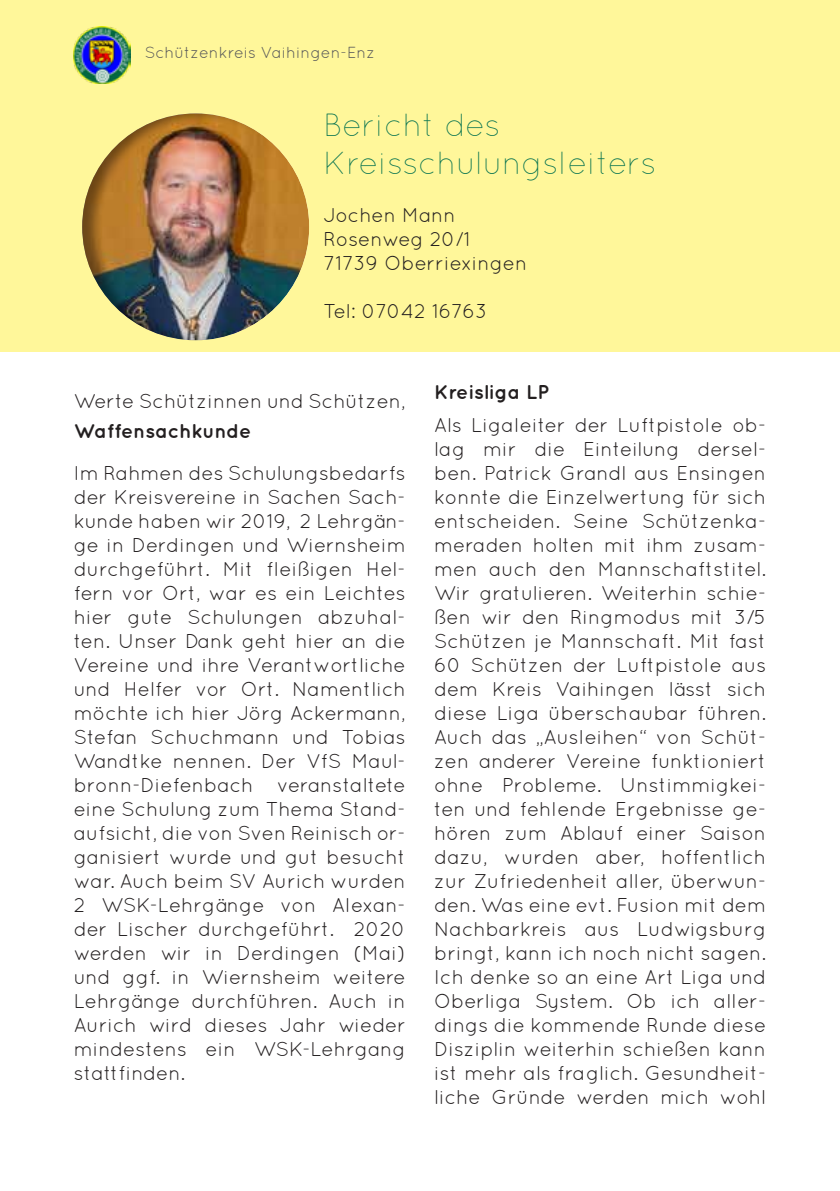
<style>
.page{position:relative;width:840px;height:1191px;background:#fff}
.page>*{position:absolute;margin:0;border:0;box-sizing:border-box;transform-origin:0 0}
.Titel{font:300 32px/38.4px "Quicksand";color:#077350}
.Einfach_ohne_Abständ{font:20px/24px "Quicksand";color:#231f20;text-align:justify}
.Einfach_ohne_Abständ-2{font:700 20px "Quicksand";color:#231f20}
.t1{font:16px "Quicksand";color:#57585a}
</style>
<div class="page">
<div style="left:0;top:0;width:839px;height:351px;background:#fff79a"></div>
<img style="left:74px;top:27px;width:57px;height:57px">
<div style="left:81px;top:111px;width:230px;height:230px;background:#231f20;opacity:.5"></div>
<p class="t1" style="left:145px;top:43px;width:232px">Schützenkreis Vaihingen-Enz</p>
<p class="Titel" style="left:323px;top:105px;width:334px">Bericht des<br>Kreisschulungsleiters</p>
<p class="Einfach_ohne_Abständ" style="left:323px;top:203px;width:134px">Jochen Mann</p>
<p class="Einfach_ohne_Abständ" style="left:323px;top:227px;width:148px">Rosenweg 20/1</p>
<p class="Einfach_ohne_Abständ" style="left:323px;top:251px;width:205px">71739 Oberriexingen</p>
<p class="Einfach_ohne_Abständ" style="left:323px;top:299px;width:165px">Tel: 07042 16763</p>
<p class="Einfach_ohne_Abständ" style="left:74px;top:389px;width:333px">Werte Schützinnen und Schützen,</p>
<p class="Einfach_ohne_Abständ-2" style="left:74px;top:419px;width:179px">Waffensachkunde</p>
<p class="Einfach_ohne_Abständ" style="left:74px;top:461px;width:333px">Im Rahmen des Schulungsbedarfs der Kreisvereine in Sachen Sach&shy;kunde haben wir 2019, 2 Lehrgän&shy;ge in Derdingen und Wiernsheim durchgeführt. Mit fleißigen Hel&shy;fern vor Ort, war es ein Leichtes hier gute Schulungen abzuhal&shy;ten. Unser Dank geht hier an die Vereine und ihre Verantwortliche und Helfer vor Ort. Namentlich möchte ich hier Jörg Ackermann, Stefan Schuchmann und Tobias Wandtke nennen. Der VfS Maul&shy;bronn-Diefenbach veranstaltete eine Schulung zum Thema Stand&shy;aufsicht, die von Sven Reinisch or&shy;ganisiert wurde und gut besucht war. Auch beim SV Aurich wurden 2 WSK-Lehrgänge von Alexan&shy;der Lischer durchgeführt. 2020 werden wir in Derdingen (Mai) und ggf. in Wiernsheim weitere Lehrgänge durchführen. Auch in Aurich wird dieses Jahr wieder mindestens ein WSK-Lehrgang stattfinden.</p>
<p class="Einfach_ohne_Abständ-2" style="left:434px;top:380px;width:116px">Kreisliga LP</p>
<p class="Einfach_ohne_Abständ" style="left:434px;top:413px;width:333px">Als Ligaleiter der Luftpistole ob&shy;lag mir die Einteilung dersel&shy;ben. Patrick Grandl aus Ensingen konnte die Einzelwertung für sich entscheiden. Seine Schützenka&shy;meraden holten mit ihm zusam&shy;men auch den Mannschaftstitel.<br>Wir gratulieren. Weiterhin schie&shy;ßen wir den Ringmodus mit 3/5<br>Schützen je Mannschaft. Mit fast 60 Schützen der Luftpistole aus dem Kreis Vaihingen lässt sich diese Liga überschaubar führen.<br>Auch das „Ausleihen“ von Schüt&shy;zen anderer Vereine funktioniert ohne Probleme. Unstimmigkei&shy;ten und fehlende Ergebnisse ge&shy;hören zum Ablauf einer Saison dazu, wurden aber, hoffentlich zur Zufriedenheit aller, überwun&shy;den. Was eine evt. Fusion mit dem Nachbarkreis aus Ludwigsburg bringt, kann ich noch nicht sagen.<br>Ich denke so an eine Art Liga und Oberliga System. Ob ich aller&shy;dings die kommende Runde diese Disziplin weiterhin schießen kann ist mehr als fraglich. Gesundheit&shy;liche Gründe werden mich wohl</p>
</div>
